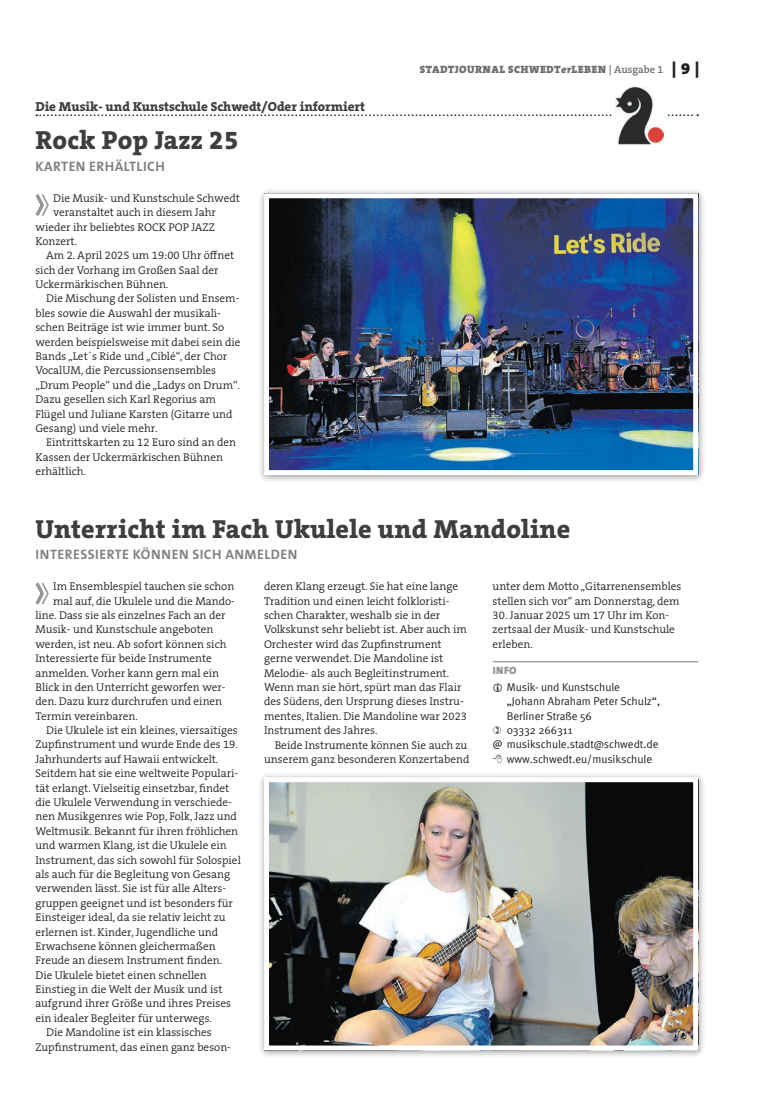
<style>
.page{position:relative;width:762px;height:1117px;background:#fff}
.page>*{position:absolute;margin:0;border:0;box-sizing:border-box;transform-origin:0 0}
.t1{font:800 26.25px "The Serif B W8";letter-spacing:.01em;color:#3e3e3f}
.t2{font:700 13.75px "The Sans B W7";letter-spacing:.035em;color:#808285}
.t3{font:800 13.12px "The Serif B W8";color:#3e3e3f}
.t4{font:300 11.25px/14.4px "The Serif B W4";color:#231f20}
.t5{font:11.25px "Meta Normal";letter-spacing:-.005em;color:#231f20}
.t6{font:900 10.62px "The Serif B W9";letter-spacing:.045em;color:#6c6d70}
.t7{font:900 10.62px "The Sans B W9";color:#939598}
.s1{font-style:italic}
.s2{font-family:"The Serif B W6";font-weight:600}
.s3{font-size:16.25px;color:#231f20}
.s4{font-family:"The Sans B W5 Plain";font-size:10.62px}
</style>
<div class="page">
<svg style="left:36px;top:114px;width:662px;height:2px"></svg>
<div style="left:613px;top:86px;width:53px;height:58px;background:#fff"></div>
<img style="left:615px;top:86px;width:49px;height:58px">
<svg style="left:35px;top:194px;width:14px;height:22px"></svg>
<div style="left:258px;top:187px;width:448px;height:295px;background:#231f20;opacity:.45"></div>
<img style="left:270px;top:199px;width:422px;height:270px">
<div style="left:264px;top:193px;width:434px;height:282px;border:5px solid #fff"></div>
<hr style="left:493px;top:661px;width:205px;height:1px;background:#939598">
<svg style="left:35px;top:582px;width:14px;height:23px"></svg>
<div style="left:258px;top:771px;width:448px;height:286px;background:#231f20;opacity:.45"></div>
<img style="left:270px;top:783px;width:422px;height:261px">
<div style="left:264px;top:777px;width:434px;height:273px;border:5px solid #fff"></div>
<p class="t3" style="left:35px;top:97px;width:331px">Die Musik- und Kunstschule Schwedt/Oder informiert</p>
<h1 class="t1" style="left:35px;top:123px;width:204px">Rock Pop Jazz 25</h1>
<p class="t2" style="left:36px;top:157px;width:131px">KARTEN ERHÄLTLICH</p>
<p class="t4" style="left:53px;top:191px;width:188px">Die Musik- und Kunstschule Schwedt</p>
<p class="t4" style="left:53px;top:205px;width:164px">veranstaltet auch in diesem Jahr</p>
<p class="t4" style="left:35px;top:219px;width:181px">wieder ihr beliebtes ROCK POP JAZZ</p>
<p class="t4" style="left:35px;top:234px;width:43px">Konzert.</p>
<p class="t4" style="left:46px;top:248px;width:190px">Am 2. April 2025 um 19:00 Uhr öffnet</p>
<p class="t4" style="left:35px;top:263px;width:185px">sich der Vorhang im Großen Saal der</p>
<p class="t4" style="left:35px;top:277px;width:134px">Uckermärkischen Bühnen.</p>
<p class="t4" style="left:46px;top:291px;width:195px">Die Mischung der Solisten und Ensem-</p>
<p class="t4" style="left:35px;top:306px;width:187px">bles sowie die Auswahl der musikali-</p>
<p class="t4" style="left:35px;top:320px;width:190px">schen Beiträge ist wie immer bunt. So</p>
<p class="t4" style="left:35px;top:334px;width:207px">werden beispielsweise mit dabei sein die</p>
<p class="t4" style="left:35px;top:349px;width:193px">Bands „Let´s Ride und „Ciblé“, der Chor</p>
<p class="t4" style="left:35px;top:363px;width:182px">VocalUM, die Percussionsensembles</p>
<p class="t4" style="left:35px;top:378px;width:206px">„Drum People“ und die „Ladys on Drum“.</p>
<p class="t4" style="left:35px;top:392px;width:182px">Dazu gesellen sich Karl Regorius am</p>
<p class="t4" style="left:35px;top:406px;width:199px">Flügel und Juliane Karsten (Gitarre und</p>
<p class="t4" style="left:35px;top:421px;width:124px">Gesang) und viele mehr.</p>
<p class="t4" style="left:46px;top:435px;width:192px">Eintrittskarten zu 12 Euro sind an den</p>
<p class="t4" style="left:35px;top:449px;width:189px">Kassen der Uckermärkischen Bühnen</p>
<p class="t4" style="left:35px;top:464px;width:52px">erhältlich.</p>
<p class="t6" style="left:420px;top:63px;width:281px">STADTJOURNAL SCHWEDT<span class="s1">er</span>LEBEN <span class="s2">| Ausgabe 1</span> <span class="s3">| 9 |</span></p>
<h1 class="t1" style="left:35px;top:511px;width:536px">Unterricht im Fach Ukulele und Mandoline</h1>
<p class="t2" style="left:36px;top:545px;width:263px">I NTERESSI ERTE KÖNNEN SICH ANMELDEN</p>
<p class="t4" style="left:53px;top:579px;width:183px">Im Ensemblespiel tauchen sie schon</p>
<p class="t4" style="left:53px;top:593px;width:183px">mal auf, die Ukulele und die Mando-</p>
<p class="t4" style="left:35px;top:608px;width:191px">line. Dass sie als einzelnes Fach an der</p>
<p class="t4" style="left:35px;top:622px;width:179px">Musik- und Kunstschule angeboten</p>
<p class="t4" style="left:35px;top:636px;width:193px">werden, ist neu. Ab sofort können sich</p>
<p class="t4" style="left:35px;top:651px;width:178px">Interessierte für beide Instrumente</p>
<p class="t4" style="left:35px;top:665px;width:185px">anmelden. Vorher kann gern mal ein</p>
<p class="t4" style="left:35px;top:679px;width:192px">Blick in den Unterricht geworfen wer-</p>
<p class="t4" style="left:35px;top:694px;width:188px">den. Dazu kurz durchrufen und einen</p>
<p class="t4" style="left:35px;top:708px;width:104px">Termin vereinbaren.</p>
<p class="t4" style="left:46px;top:723px;width:193px">Die Ukulele ist ein kleines, viersaitiges</p>
<p class="t4" style="left:35px;top:737px;width:204px">Zupfinstrument und wurde Ende des 19.</p>
<p class="t4" style="left:35px;top:751px;width:184px">Jahrhunderts auf Hawaii entwickelt.</p>
<p class="t4" style="left:35px;top:766px;width:204px">Seitdem hat sie eine weltweite Populari-</p>
<p class="t4" style="left:35px;top:780px;width:195px">tät erlangt. Vielseitig einsetzbar, findet</p>
<p class="t4" style="left:35px;top:794px;width:198px">die Ukulele Verwendung in verschiede-</p>
<p class="t4" style="left:35px;top:809px;width:203px">nen Musikgenres wie Pop, Folk, Jazz und</p>
<p class="t4" style="left:35px;top:823px;width:204px">Weltmusik. Bekannt für ihren fröhlichen</p>
<p class="t4" style="left:35px;top:838px;width:193px">und warmen Klang, ist die Ukulele ein</p>
<p class="t4" style="left:35px;top:852px;width:207px">Instrument, das sich sowohl für Solospiel</p>
<p class="t4" style="left:35px;top:866px;width:196px">als auch für die Begleitung von Gesang</p>
<p class="t4" style="left:35px;top:881px;width:192px">verwenden lässt. Sie ist für alle Alters-</p>
<p class="t4" style="left:35px;top:895px;width:199px">gruppen geeignet und ist besonders für</p>
<p class="t4" style="left:35px;top:909px;width:192px">Einsteiger ideal, da sie relativ leicht zu</p>
<p class="t4" style="left:35px;top:924px;width:184px">erlernen ist. Kinder, Jugendliche und</p>
<p class="t4" style="left:35px;top:938px;width:182px">Erwachsene können gleichermaßen</p>
<p class="t4" style="left:35px;top:953px;width:188px">Freude an diesem Instrument finden.</p>
<p class="t4" style="left:35px;top:967px;width:173px">Die Ukulele bietet einen schnellen</p>
<p class="t4" style="left:35px;top:981px;width:189px">Einstieg in die Welt der Musik und ist</p>
<p class="t4" style="left:35px;top:996px;width:197px">aufgrund ihrer Größe und ihres Preises</p>
<p class="t4" style="left:35px;top:1010px;width:178px">ein idealer Begleiter für unterwegs.</p>
<p class="t4" style="left:46px;top:1024px;width:167px">Die Mandoline ist ein klassisches</p>
<p class="t4" style="left:35px;top:1039px;width:197px">Zupfinstrument, das einen ganz beson-</p>
<p class="t4" style="left:493px;top:579px;width:190px">unter dem Motto „Gitarrenensembles stellen sich vor“ am Donnerstag, dem</p>
<p class="t4" style="left:493px;top:608px;width:184px">30. Januar 2025 um 17 Uhr im Kon&shy;zertsaal der Musik- und Kunstschule erleben.</p>
<p class="t7" style="left:493px;top:663px;width:26px">info</p>
<p class="t5" style="left:507px;top:680px;width:115px">Musik- und Kunstschule</p>
<p class="t5" style="left:507px;top:694px;width:155px">„Johann Abraham Peter Schulz“,</p>
<p class="t5" style="left:507px;top:709px;width:87px">Berliner Straße 56</p>
<p class="t5" style="left:507px;top:723px;width:67px">03332 266311</p>
<p class="t5" style="left:493px;top:737px;width:167px"><span class="s4">@</span> musikschule.stadt@schwedt.de</p>
<p class="t5" style="left:507px;top:752px;width:147px">www.schwedt.eu/musikschule</p>
<p class="t4" style="left:264px;top:579px;width:204px">deren Klang erzeugt. Sie hat eine lange Tradition und einen leicht folkloristi&shy;schen Charakter, weshalb sie in der Volkskunst sehr beliebt ist. Aber auch im Orchester wird das Zupfinstrument gerne verwendet. Die Mandoline ist Melodie- als auch Begleitinstrument.<br>Wenn man sie hört, spürt man das Flair des Südens, den Ursprung dieses Instru&shy;mentes, Italien. Die Mandoline war 2023<br>Instrument des Jahres.</p>
<p class="t4" style="left:264px;top:737px;width:207px;text-align:right">Beide Instrumente können Sie auch zu unserem ganz besonderen Konzertabend</p>
</div>
